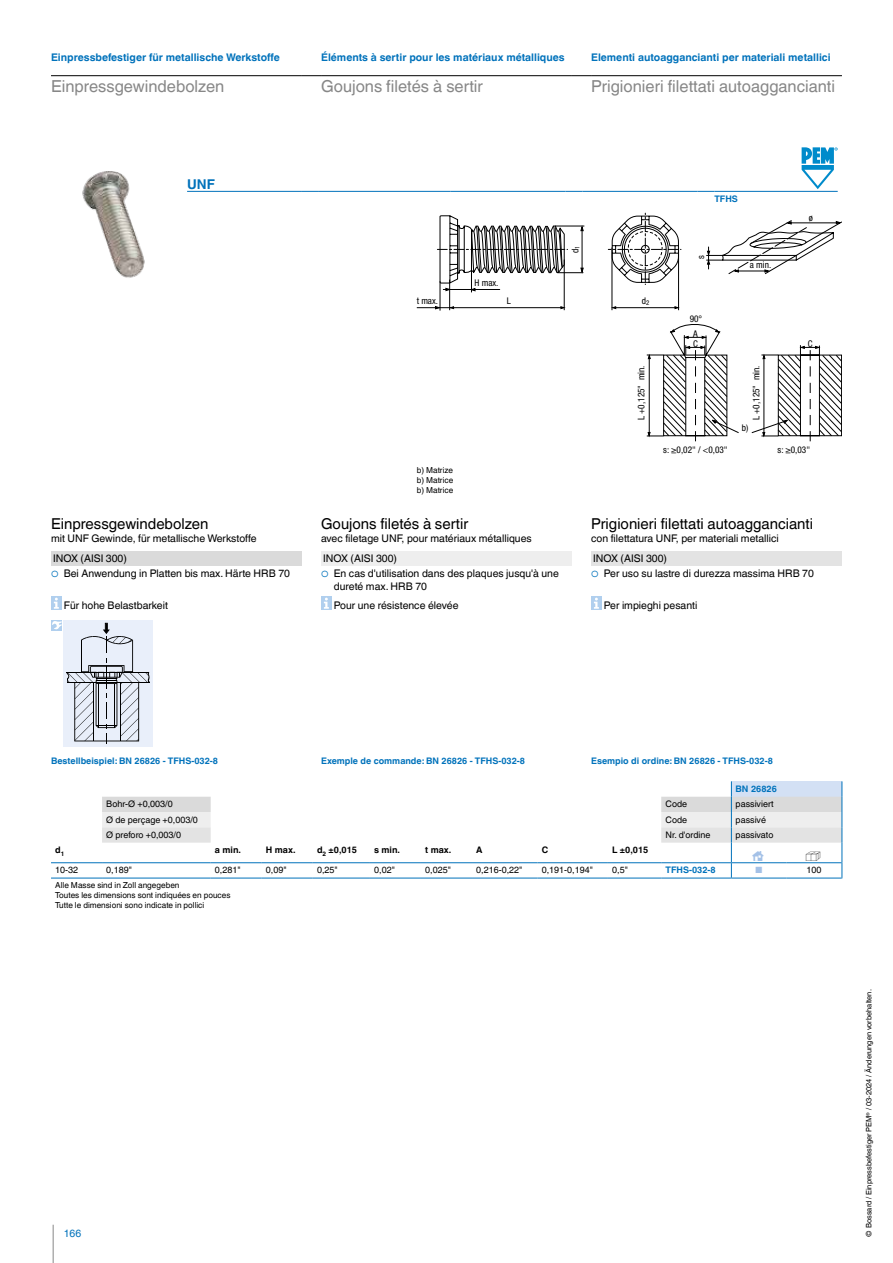
<style>
.page{position:relative;width:893px;height:1263px;background:#fff}
.page>*{position:absolute;margin:0;border:0;box-sizing:border-box;transform-origin:0 0}
.t1{font:16.5px "Helvetica World";color:#878787}
.t2{font:15px "Helvetica World";color:#000}
.t3{font:700 13.5px "Helvetica World";color:#0072bb}
.t4{font:13.5px "Bossard So Z Font";color:#a4c1e7}
.t5{font:13.5px "Bossard So Z Font";color:#000}
.t6{font:10.5px/12.6px "Helvetica World";color:#000}
.t7{font:700 10.5px "Helvetica World";color:#0072bb}
.t8{font:10.5px "Helvetica World";color:#0072bb}
.t9{font:condensed 9.15px "Helvetica Neue LT Com";color:#000}
.t10{font:9px "Helvetica World";color:#000}
.t11{font:700 9px "Helvetica World";color:#0072bb}
.t12{font:700 9px "Helvetica World";color:#000}
.t13{font:9px "Helvetica World";color:#a4c1e7}
.t14{font:8.25px/9.9px "Helvetica World";color:#000}
.t15{font:7.5px "Helvetica World";color:#000}
.s1{font-size:9px;color:#0072bb}
</style>
<div class="page">
<hr style="left:53px;top:1225px;width:1px;height:38px;background:#878787">
<hr style="left:51px;top:862px;width:51px;height:1px;background:#0072bb">
<hr style="left:51px;top:878px;width:51px;height:1px;background:#0072bb">
<svg style="left:102px;top:781px;width:741px;height:98px"></svg>
<hr style="left:51px;top:75px;width:251px;height:1px;background:#000">
<svg style="left:302px;top:75px;width:19px;height:1px"></svg>
<hr style="left:321px;top:75px;width:251px;height:1px;background:#000">
<svg style="left:572px;top:75px;width:19px;height:1px"></svg>
<hr style="left:591px;top:75px;width:251px;height:1px;background:#000">
<img style="left:82px;top:171px;width:63px;height:107px">
<div style="left:51px;top:551px;width:251px;height:14px;background:#dadada"></div>
<div style="left:321px;top:551px;width:251px;height:14px;background:#eee"></div>
<div style="left:591px;top:551px;width:251px;height:14px;background:#e3e3e3"></div>
<hr style="left:187px;top:191px;width:115px;height:1px;background:#0072bb">
<svg style="left:302px;top:191px;width:17px;height:1px"></svg>
<hr style="left:319px;top:191px;width:132px;height:1px;background:#0072bb">
<hr style="left:451px;top:191px;width:115px;height:1px;background:#0072bb">
<svg style="left:566px;top:191px;width:17px;height:1px"></svg>
<hr style="left:583px;top:191px;width:114px;height:1px;background:#0072bb">
<svg style="left:697px;top:191px;width:17px;height:1px"></svg>
<hr style="left:714px;top:191px;width:124px;height:1px;background:#0072bb">
<hr style="left:453px;top:307px;width:110px;height:1px;background:#000">
<hr style="left:449px;top:280px;width:1px;height:30px;background:#000">
<hr style="left:564px;top:260px;width:1px;height:50px;background:#000">
<hr style="left:612px;top:247px;width:1px;height:63px;background:#000">
<hr style="left:678px;top:247px;width:1px;height:63px;background:#000">
<hr style="left:615px;top:307px;width:61px;height:1px;background:#000">
<hr style="left:440px;top:281px;width:1px;height:30px;background:#000">
<hr style="left:417px;top:307px;width:35px;height:1px;background:#000">
<svg style="left:437px;top:213px;width:244px;height:79px"></svg>
<svg style="left:706px;top:220px;width:136px;height:54px"></svg>
<svg style="left:647px;top:324px;width:92px;height:118px"></svg>
<hr style="left:649px;top:356px;width:1px;height:79px;background:#000">
<svg style="left:751px;top:345px;width:91px;height:97px"></svg>
<hr style="left:764px;top:356px;width:1px;height:79px;background:#000">
<svg style="left:802px;top:147px;width:36px;height:42px"></svg>
<div style="left:64px;top:620px;width:89px;height:126px;background:#e9effa"></div>
<div style="left:51px;top:620px;width:11px;height:10px;background:#b0cfee"></div>
<svg style="left:52px;top:621px;width:98px;height:123px"></svg>
<div style="left:51px;top:596px;width:11px;height:14px;background:#b0cfee"></div>
<svg style="left:54px;top:598px;width:5px;height:11px"></svg>
<div style="left:321px;top:596px;width:11px;height:14px;background:#b0cfee"></div>
<svg style="left:324px;top:598px;width:5px;height:11px"></svg>
<div style="left:591px;top:596px;width:11px;height:14px;background:#b0cfee"></div>
<svg style="left:594px;top:598px;width:5px;height:11px"></svg>
<p class="t7" style="left:51px;top:51px;width:230px">Einpressbefestiger für metallische Werkstoffe</p>
<p class="t7" style="left:321px;top:51px;width:245px">Éléments à sertir pour les matériaux métalliques</p>
<p class="t7" style="left:591px;top:51px;width:241px">Elementi autoaggancianti per materiali metallici</p>
<h1 class="t1" style="left:51px;top:76px;width:175px">Einpressgewindebolzen</h1>
<h1 class="t1" style="left:321px;top:76px;width:163px">Goujons filetés à sertir</h1>
<h1 class="t1" style="left:591px;top:76px;width:246px">Prigionieri filettati autoaggancianti</h1>
<p class="t3" style="left:187px;top:177px;width:29px">UNF</p>
<h2 class="t2" style="left:51px;top:515px;width:159px">Einpressgewindebolzen</h2>
<p class="t6" style="left:51px;top:532px;width:207px">mit UNF Gewinde, für metallische Werkstoffe</p>
<p class="t9" style="left:417px;top:296px;width:23px">t max.</p>
<p class="t14" style="left:417px;top:466px;width:38px;text-align:justify">b) Matrize b) Matrice b) Matrice</p>
<p class="t9" style="left:570px;top:253px;width:9px;rotate:-90deg">d<sub>1</sub></p>
<p class="t9" style="left:475px;top:278px;width:25px">H max.</p>
<p class="t9" style="left:507px;top:296px;width:6px">L</p>
<p class="t9" style="left:642px;top:296px;width:9px">d<sub>2</sub></p>
<p class="t9" style="left:636px;top:420px;width:56px;rotate:-90deg">L +0,125" min.</p>
<p class="t11" style="left:714px;top:194px;width:25px">TFHS</p>
<p class="t9" style="left:695px;top:259px;width:5px;rotate:-90deg">s</p>
<p class="t9" style="left:690px;top:314px;width:14px">90°</p>
<p class="t9" style="left:693px;top:338px;width:6px">C</p>
<p class="t9" style="left:693px;top:328px;width:6px">A</p>
<p class="t9" style="left:750px;top:259px;width:23px">a min.</p>
<p class="t9" style="left:751px;top:420px;width:56px;rotate:-90deg">L +0,125" min.</p>
<p class="t9" style="left:742px;top:423px;width:8px">b)</p>
<p class="t9" style="left:809px;top:212px;width:6px">ø</p>
<p class="t9" style="left:808px;top:338px;width:6px">C</p>
<p class="t9" style="left:663px;top:444px;width:66px">s: ≥0,02" / &lt;0,03"</p>
<p class="t9" style="left:778px;top:444px;width:34px">s: ≥0,03"</p>
<h2 class="t2" style="left:321px;top:515px;width:149px">Goujons filetés à sertir</h2>
<p class="t6" style="left:321px;top:532px;width:212px">avec filetage UNF, pour matériaux métalliques</p>
<h2 class="t2" style="left:591px;top:515px;width:223px">Prigionieri filettati autoaggancianti</h2>
<p class="t6" style="left:591px;top:532px;width:189px">con filettatura UNF, per materiali metallici</p>
<p class="t6" style="left:53px;top:552px;width:75px">INOX (AISI 300)</p>
<p class="t6" style="left:323px;top:552px;width:75px">INOX (AISI 300)</p>
<p class="t6" style="left:593px;top:552px;width:75px">INOX (AISI 300)</p>
<p class="t6" style="left:51px;top:567px;width:241px"><span class="s1">○</span> Bei Anwendung in Platten bis max. Härte HRB 70</p>
<p class="t6" style="left:334px;top:567px;width:227px;text-indent:-13px"><span class="s1">○</span> En cas d'utilisation dans des plaques jusqu'à une dureté max. HRB 70</p>
<p class="t6" style="left:591px;top:567px;width:224px"><span class="s1">○</span> Per uso su lastre di durezza massima HRB 70</p>
<p class="t6" style="left:64px;top:599px;width:106px">Für hohe Belastbarkeit</p>
<p class="t6" style="left:334px;top:599px;width:126px">Pour une résistence élevée</p>
<p class="t6" style="left:604px;top:599px;width:95px">Per impieghi pesanti</p>
<p class="t11" style="left:51px;top:756px;width:169px">Bestellbeispiel: BN 26826 - TFHS-032-8</p>
<p class="t11" style="left:321px;top:756px;width:206px">Exemple de commande: BN 26826 - TFHS-032-8</p>
<p class="t11" style="left:591px;top:756px;width:183px">Esempio di ordine: BN 26826 - TFHS-032-8</p>
<p class="t11" style="left:736px;top:784px;width:43px">BN 26826</p>
<p class="t10" style="left:106px;top:799px;width:68px">Bohr-Ø +0,003/0</p>
<p class="t10" style="left:665px;top:799px;width:23px">Code</p>
<p class="t10" style="left:736px;top:799px;width:40px">passiviert</p>
<p class="t10" style="left:106px;top:814px;width:93px">Ø de perçage +0,003/0</p>
<p class="t10" style="left:665px;top:814px;width:23px">Code</p>
<p class="t10" style="left:736px;top:814px;width:32px">passivé</p>
<p class="t10" style="left:106px;top:830px;width:76px">Ø preforo +0,003/0</p>
<p class="t10" style="left:665px;top:830px;width:47px">Nr. d'ordine</p>
<p class="t10" style="left:736px;top:830px;width:39px">passivato</p>
<p class="t12" style="left:55px;top:845px;width:11px">d<sub>1</sub></p>
<p class="t12" style="left:215px;top:845px;width:28px">a min.</p>
<p class="t12" style="left:266px;top:845px;width:31px">H max.</p>
<p class="t12" style="left:317px;top:845px;width:42px">d<sub>2</sub> ±0,015</p>
<p class="t12" style="left:374px;top:845px;width:27px">s min.</p>
<p class="t12" style="left:425px;top:845px;width:28px">t max.</p>
<p class="t12" style="left:476px;top:845px;width:8px">A</p>
<p class="t12" style="left:542px;top:845px;width:8px">C</p>
<p class="t12" style="left:612px;top:845px;width:38px">L ±0,015</p>
<p class="t4" style="left:752px;top:847px;width:14px">q</p>
<p class="t5" style="left:805px;top:847px;width:17px">p</p>
<p class="t10" style="left:55px;top:865px;width:25px">10-32</p>
<p class="t10" style="left:106px;top:865px;width:27px">0,189"</p>
<p class="t10" style="left:215px;top:865px;width:27px">0,281"</p>
<p class="t10" style="left:266px;top:865px;width:22px">0,09"</p>
<p class="t10" style="left:317px;top:865px;width:22px">0,25"</p>
<p class="t10" style="left:374px;top:865px;width:22px">0,02"</p>
<p class="t10" style="left:425px;top:865px;width:27px">0,025"</p>
<p class="t10" style="left:476px;top:865px;width:48px">0,216-0,22"</p>
<p class="t10" style="left:542px;top:865px;width:53px">0,191-0,194"</p>
<p class="t10" style="left:612px;top:865px;width:17px">0,5"</p>
<p class="t11" style="left:665px;top:865px;width:52px">TFHS-032-8</p>
<p class="t13" style="left:755px;top:865px;width:9px">■</p>
<p class="t10" style="left:807px;top:865px;width:17px">100</p>
<p class="t14" style="left:55px;top:880px;width:177px">Alle Masse sind in Zoll angegeben<br>Toutes les dimensions sont indiquées en pouces<br>Tutte le dimensioni sono indicate in pollici</p>
<p class="t8" style="left:64px;top:1227px;width:19px">166</p>
<p class="t15" style="left:865px;top:1236px;width:249px;rotate:-90deg">© Bossard / Einpressbefestiger PEM<sup>®</sup> / 03-2024 / Änderungen vorbehalten.</p>
</div>
